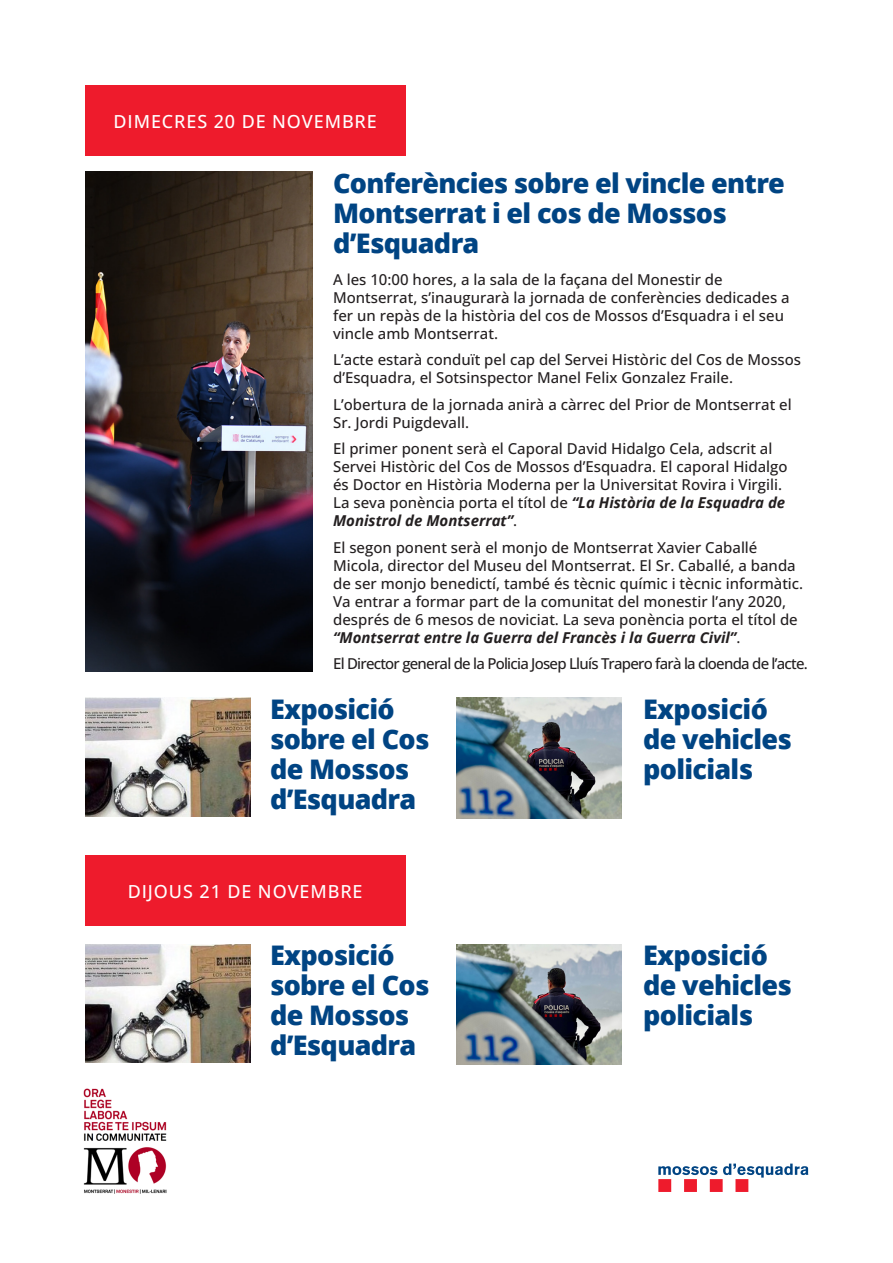
<style>
.page{position:relative;width:893px;height:1263px;background:#fff}
.page>*{position:absolute;margin:0;border:0;box-sizing:border-box;transform-origin:0 0}
.t1{font:800 27px/30px "Open Sans";letter-spacing:-.025em;color:#004483}
.t2{font:500 18px "Open Sans";letter-spacing:.05em;color:#fff}
.t3{font:500 15px/18px "Open Sans";color:#231f20}
.t4{font:500 15px "Open Sans";letter-spacing:-.05em;color:#231f20}
.s1{font-weight:700;font-style:italic}
</style>
<div class="page">
<img style="left:83px;top:1088px;width:84px;height:106px">
<div style="left:658px;top:1179px;width:13px;height:13px;background:#ee1b2c"></div>
<div style="left:684px;top:1179px;width:13px;height:13px;background:#ee1b2c"></div>
<div style="left:710px;top:1179px;width:13px;height:13px;background:#ee1b2c"></div>
<div style="left:735px;top:1179px;width:13px;height:13px;background:#ee1b2c"></div>
<svg style="left:658px;top:1163px;width:150px;height:14px"></svg>
<img style="left:85px;top:171px;width:227px;height:501px">
<img style="left:85px;top:698px;width:166px;height:118px">
<img style="left:85px;top:944px;width:166px;height:118px">
<div style="left:85px;top:85px;width:320px;height:71px;background:#ee1b2c"></div>
<img style="left:457px;top:698px;width:164px;height:120px">
<img style="left:457px;top:944px;width:164px;height:120px">
<div style="left:85px;top:855px;width:320px;height:71px;background:#ee1b2c"></div>
<p class="t2" style="left:114px;top:109px;width:265px">DIMECRES 20 DE NOVEMBRE</p>
<p class="t1" style="left:333px;top:167px;width:453px">Conferències sobre el vincle entre<br>Montserrat i el cos de Mossos d’Esquadra</p>
<p class="t3" style="left:333px;top:270px;width:458px">A les 10:00 hores, a la sala de la façana del Monestir de Montserrat, s’inaugurarà la jornada de conferències dedicades a fer un repàs de la història del cos de Mossos d’Esquadra i el seu vincle amb Montserrat.</p>
<p class="t3" style="left:333px;top:350px;width:470px">L’acte estarà conduït pel cap del Servei Històric del Cos de Mossos d’Esquadra, el Sotsinspector Manel Felix Gonzalez Fraile.</p>
<p class="t3" style="left:333px;top:395px;width:460px">L’obertura de la jornada anirà a càrrec del Prior de Montserrat el<br>Sr. Jordi Puigdevall.</p>
<p class="t3" style="left:333px;top:439px;width:456px">El primer ponent serà el Caporal David Hidalgo Cela, adscrit al Servei Històric del Cos de Mossos d’Esquadra. El caporal Hidalgo és Doctor en Història Moderna per la Universitat Rovira i Virgili.<br>La seva ponència porta el títol de <span class="s1">“La Història de la Esquadra de Monistrol de Montserrat”</span>.</p>
<p class="t3" style="left:333px;top:538px;width:472px">El segon ponent serà el monjo de Montserrat Xavier Caballé Micola, director del Museu del Montserrat. El Sr. Caballé, a banda de ser monjo benedictí, també és tècnic químic i tècnic informàtic.<br>Va entrar a formar part de la comunitat del monestir l’any 2020, després de 6 mesos de noviciat. La seva ponència porta el títol de <span class="s1">“Montserrat entre la Guerra del Francès i la Guerra Civil”</span>.</p>
<p class="t4" style="left:333px;top:653px;width:476px">El Director general de la Policia Josep Lluís Trapero farà la cloenda de l’acte.</p>
<p class="t1" style="left:270px;top:692px;width:161px">Exposició sobre el Cos de Mossos d’Esquadra</p>
<p class="t2" style="left:128px;top:879px;width:236px">DIJOUS 21 DE NOVEMBRE</p>
<p class="t1" style="left:270px;top:939px;width:161px">Exposició sobre el Cos de Mossos d’Esquadra</p>
<p class="t1" style="left:643px;top:692px;width:150px">Exposició de vehicles policials</p>
<p class="t1" style="left:643px;top:939px;width:150px">Exposició de vehicles policials</p>
</div>
